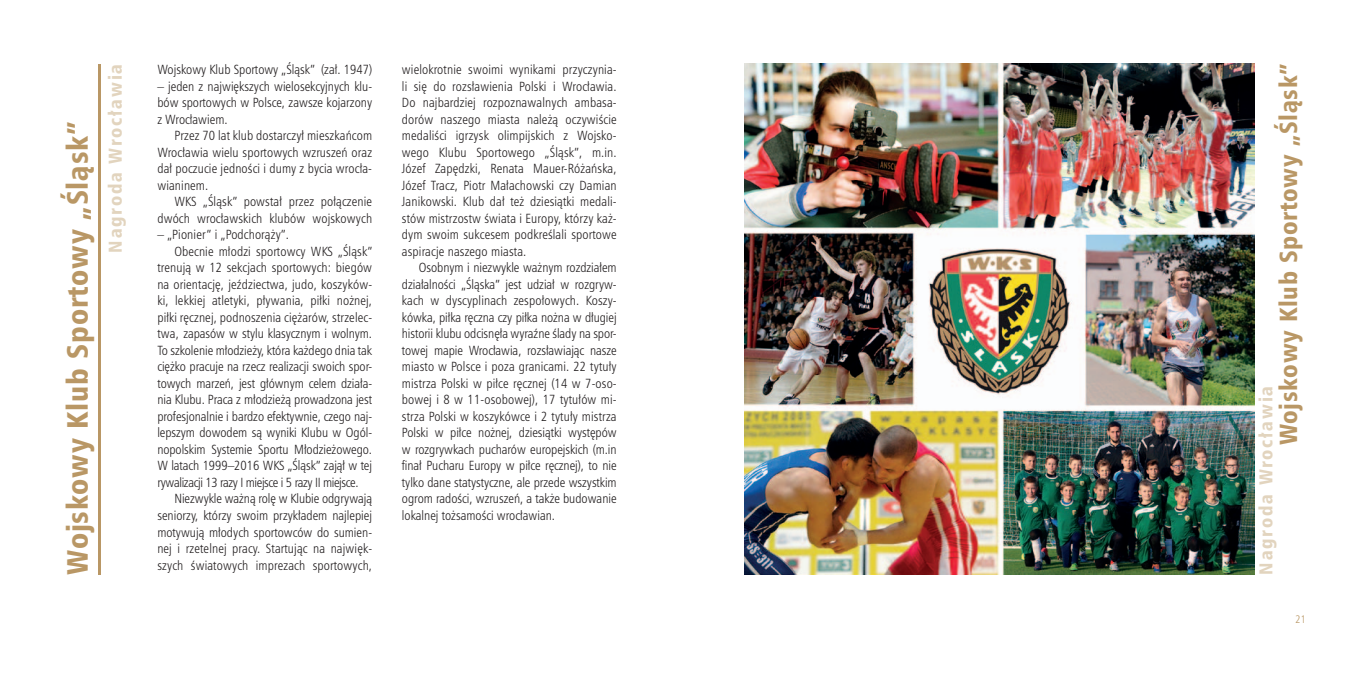
<style>
.page{position:relative;width:1361px;height:681px;background:#fff}
.page>*{position:absolute;margin:0;border:0;box-sizing:border-box;transform-origin:0 0}
.t1{font:28.5px "Humnst 777 Blk Cn PL";letter-spacing:.03em;color:#b99765}
.t2{font:24px "Humnst 777 Blk Cn PL";letter-spacing:.03em;color:#b99765}
.t3{font:18px "Humnst 777 Blk Cn PL";letter-spacing:.1em;color:#e2d4be}
.t4{font:12.75px/16.5px "Humnst 777 Lt Cn PL";color:#231f20;text-align:justify}
.t5{font:12.75px "Humnst 777 Lt Cn PL";letter-spacing:-.03em;color:#231f20}
.t6{font:10.5px "Humnst 777 Lt Cn PL";color:#b99765}
</style>
<div class="page">
<hr style="left:98px;top:64px;width:2px;height:511px;background:#b99765">
<img style="left:744px;top:64px;width:510px;height:510px">
<h1 class="t1" style="left:59px;top:574px;width:454px;rotate:-90deg">Wojskowy Klub Sportowy „Śląsk”</h1>
<h3 class="t3" style="left:104px;top:252px;width:190px;rotate:-90deg">Nagroda Wrocławia</h3>
<p class="t4" style="left:157px;top:61px;width:216px">Wojskowy Klub Sportowy „Śląsk” (zał. 1947)</p>
<p class="t4" style="left:157px;top:77px;width:216px">– jeden z największych wielosekcyjnych klu&shy;bów sportowych w Polsce, zawsze kojarzony z Wrocławiem.</p>
<p class="t4" style="left:157px;top:127px;width:216px;text-indent:17px">Przez 70 lat klub dostarczył mieszkańcom Wrocławia wielu sportowych wzruszeń oraz dał poczucie jedności i dumy z bycia wrocła&shy;wianinem.</p>
<p class="t4" style="left:157px;top:193px;width:216px;text-align:right">WKS „Śląsk” powstał przez połączenie dwóch wrocławskich klubów wojskowych</p>
<p class="t4" style="left:157px;top:226px;width:133px">– „Pionier” i „Podchorąży”.</p>
<p class="t4" style="left:174px;top:242px;width:199px">Obecnie młodzi sportowcy WKS „Śląsk”</p>
<p class="t4" style="left:157px;top:259px;width:216px">trenują w 12 sekcjach sportowych: biegów</p>
<p class="t4" style="left:157px;top:275px;width:216px">na orientację, jeździectwa, judo, koszyków-</p>
<p class="t4" style="left:157px;top:292px;width:216px">ki, lekkiej atletyki, pływania, piłki nożnej,</p>
<p class="t4" style="left:157px;top:308px;width:216px">piłki ręcznej, podnoszenia ciężarów, strzelec-</p>
<p class="t4" style="left:157px;top:325px;width:216px">twa, zapasów w stylu klasycznym i wolnym.</p>
<p class="t4" style="left:157px;top:341px;width:216px">To szkolenie młodzieży, która każdego dnia tak</p>
<p class="t4" style="left:157px;top:358px;width:216px">ciężko pracuje na rzecz realizacji swoich spor-</p>
<p class="t4" style="left:157px;top:374px;width:216px">towych marzeń, jest głównym celem działa-</p>
<p class="t4" style="left:157px;top:391px;width:216px">nia Klubu. Praca z młodzieżą prowadzona jest</p>
<p class="t4" style="left:157px;top:407px;width:216px">profesjonalnie i bardzo efektywnie, czego naj-</p>
<p class="t4" style="left:157px;top:424px;width:216px">lepszym dowodem są wyniki Klubu w Ogól-</p>
<p class="t4" style="left:157px;top:440px;width:216px">nopolskim Systemie Sportu Młodzieżowego.</p>
<p class="t4" style="left:157px;top:457px;width:216px">W latach 1999–2016 WKS „Śląsk” zajął w tej</p>
<p class="t5" style="left:157px;top:474px;width:203px">rywalizacji 13 razy I miejsce i 5 razy II miejsce.</p>
<p class="t4" style="left:174px;top:490px;width:199px">Niezwykle ważną rolę w Klubie odgrywają</p>
<p class="t4" style="left:157px;top:506px;width:216px">seniorzy, którzy swoim przykładem najlepiej</p>
<p class="t4" style="left:157px;top:523px;width:216px">motywują młodych sportowców do sumien-</p>
<p class="t4" style="left:157px;top:539px;width:216px">nej i rzetelnej pracy. Startując na najwięk-</p>
<p class="t4" style="left:157px;top:556px;width:216px">szych światowych imprezach sportowych,</p>
<p class="t4" style="left:402px;top:61px;width:216px">wielokrotnie swoimi wynikami przyczynia&shy;li się do rozsławienia Polski i Wrocławia.<br>Do najbardziej rozpoznawalnych ambasa&shy;dorów naszego miasta należą oczywiście medaliści igrzysk olimpijskich z Wojsko&shy;wego Klubu Sportowego „Śląsk”, m.in.<br>Józef Zapędzki, Renata Mauer-Różańska, Józef Tracz, Piotr Małachowski czy Damian Janikowski. Klub dał też dziesiątki medali&shy;stów mistrzostw świata i Europy, którzy każ&shy;dym swoim sukcesem podkreślali sportowe aspiracje naszego miasta.</p>
<p class="t4" style="left:402px;top:259px;width:216px;text-indent:17px">Osobnym i niezwykle ważnym rozdziałem działalności „Śląska” jest udział w rozgryw&shy;kach w dyscyplinach zespołowych. Koszy&shy;kówka, piłka ręczna czy piłka nożna w długiej historii klubu odcisnęła wyraźne ślady na spor&shy;towej mapie Wrocławia, rozsławiając nasze miasto w Polsce i poza granicami. 22 tytuły mistrza Polski w piłce ręcznej (14 w 7-oso&shy;bowej i 8 w 11-osobowej), 17 tytułów mi&shy;strza Polski w koszykówce i 2 tytuły mistrza Polski w piłce nożnej, dziesiątki występów w rozgrywkach pucharów europejskich (m.in finał Pucharu Europy w piłce ręcznej), to nie tylko dane statystyczne, ale przede wszystkim ogrom radości, wzruszeń, a także budowanie lokalnej tożsamości wrocławian.</p>
<h2 class="t2" style="left:1272px;top:445px;width:382px;rotate:-90deg">Wojskowy Klub Sportowy „Śląsk”</h2>
<h3 class="t3" style="left:1254px;top:574px;width:190px;rotate:-90deg">Nagroda Wrocławia</h3>
<p class="t6" style="left:1295px;top:612px;width:12px">21</p>
</div>
